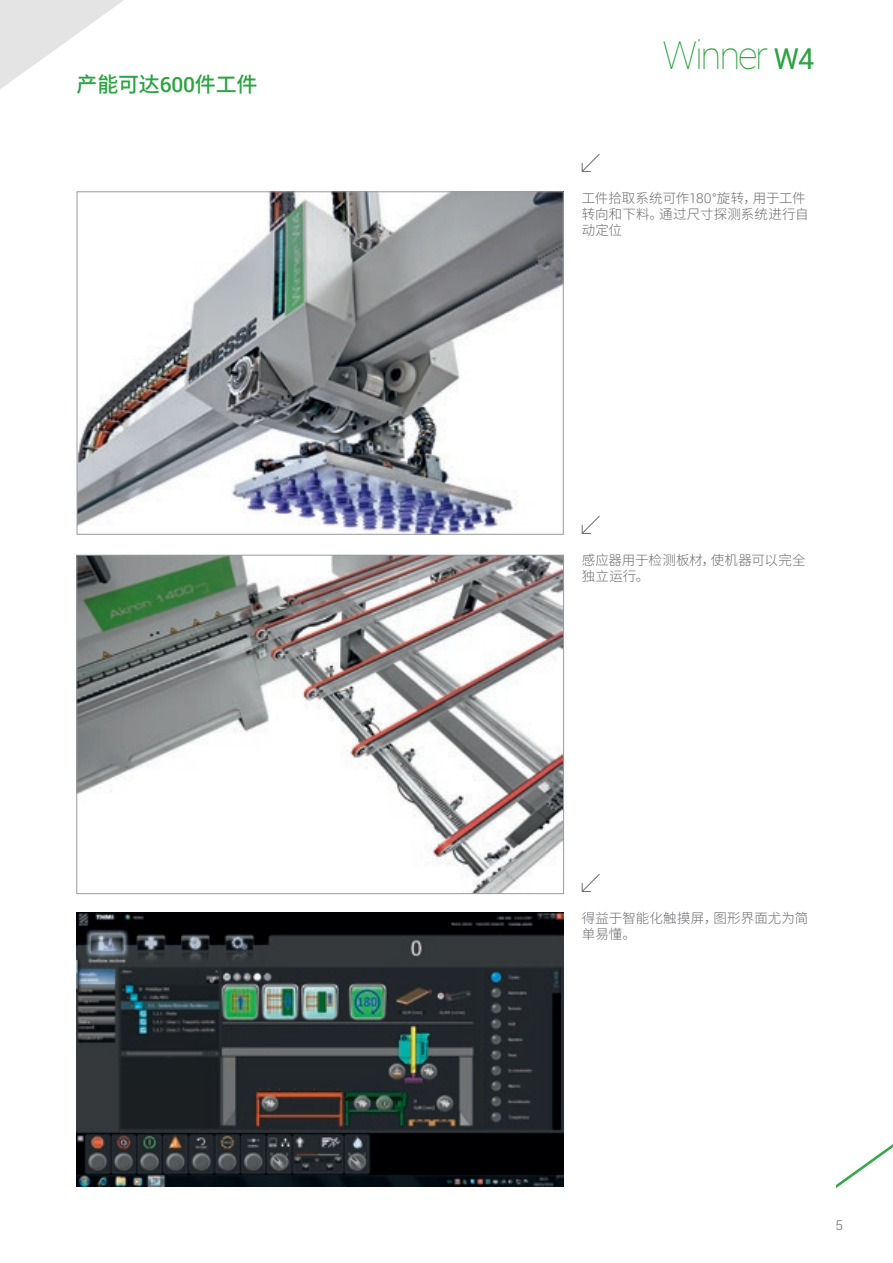
<style>
.page{position:relative;width:893px;height:1263px;background:#fff}
.page>*{position:absolute;margin:0;border:0;box-sizing:border-box;transform-origin:0 0}
.t1{font:100 38.4px "Roboto";letter-spacing:-.06em;color:#2da343}
.t2{font:500 21px "Noto Sans CJ Ksc";letter-spacing:-.01em;color:#2da343}
.t3{font:300 13.5px/16.2px "Noto Sans CJ Ksc";letter-spacing:.005em;color:#6c6d70}
.t4{font:300 13.5px "Roboto";color:#6c6d70}
.s1{font-family:"Roboto"}
.s2{font-weight:400;font-size:28.8px}
</style>
<div class="page">
<svg style="left:0;top:0;width:124px;height:750px"></svg>
<svg style="left:836px;top:1144px;width:57px;height:44px"></svg>
<img style="left:79px;top:194px;width:482px;height:338px">
<svg style="left:581px;top:153px;width:19px;height:19px"></svg>
<svg style="left:581px;top:516px;width:19px;height:18px"></svg>
<svg style="left:581px;top:874px;width:19px;height:18px"></svg>
<img style="left:79px;top:557px;width:483px;height:335px">
<img style="left:77px;top:912px;width:487px;height:274px">
<p class="t2" style="left:77px;top:72px;width:182px">产能可达<span class="s1">600</span>件工件</p>
<p class="t1" style="left:662px;top:29px;width:153px">Winner <span class="s2">W4</span></p>
<p class="t3" style="left:582px;top:190px;width:228px">工件拾取系统可作<span class="s1">180°</span>旋转，用于工件转向和下料。通过尺寸探测系统进行自动定位</p>
<p class="t3" style="left:582px;top:552px;width:225px">感应器用于检测板材，使机器可以完全独立运行。</p>
<p class="t3" style="left:582px;top:910px;width:228px">得益于智能化触摸屏，图形界面尤为简单易懂。</p>
<p class="t4" style="left:836px;top:1215px;width:9px">5</p>
</div>
